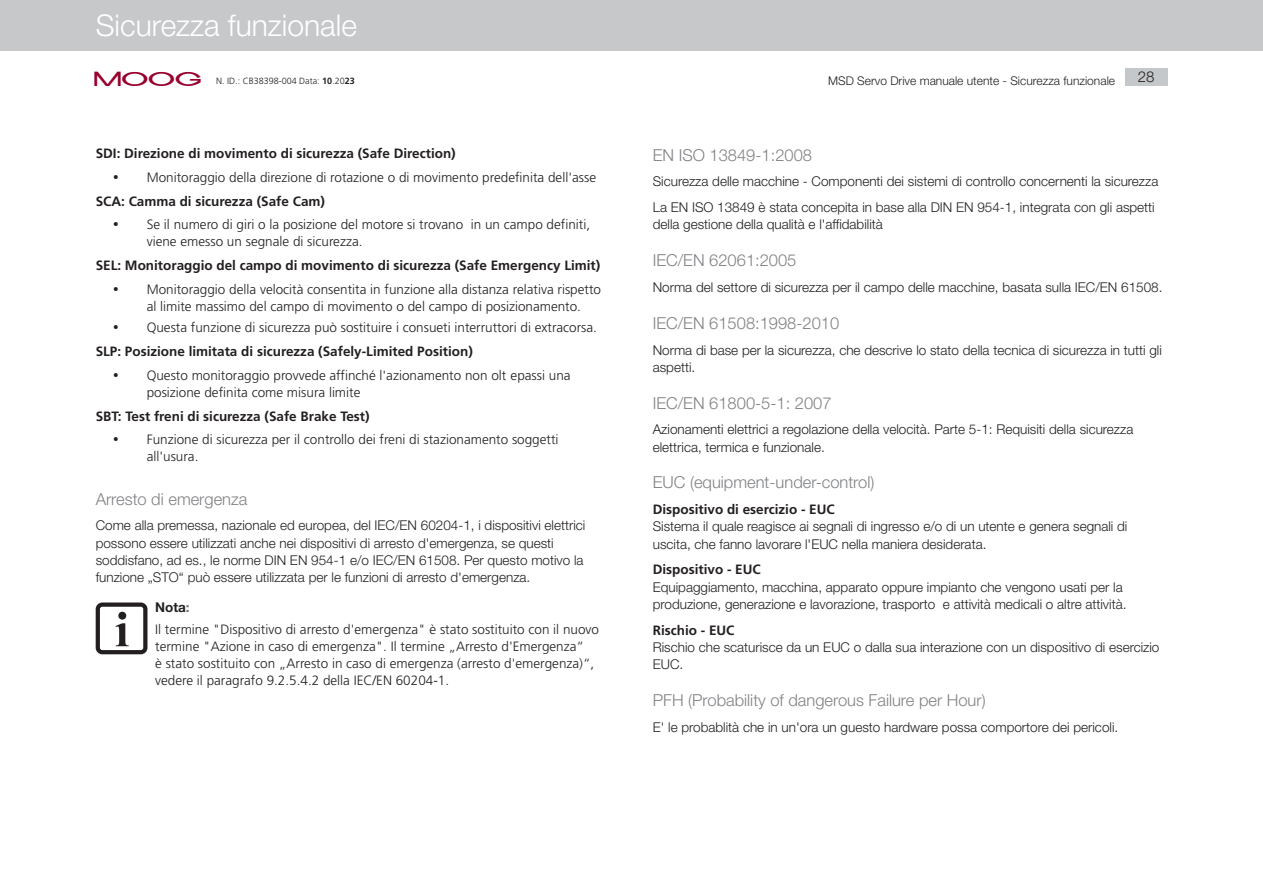
<style>
.page{position:relative;width:1263px;height:893px;background:#fff}
.page>*{position:absolute;margin:0;border:0;box-sizing:border-box;transform-origin:0 0}
._2012_Musterseite_Ko{font:300 30px "Helvetica Neue LT Std";color:#fff}
._2012_Kapitel_ohneNr{font:300 16.5px "Helvetica Neue LT Std";color:#808285}
._2012_Musterseite_Se{font:300 15px "Helvetica Neue LT Std";color:#231f20}
._2012_Haupttext{font:300 13.5px/17.2px "Helvetica Neue LT Std";color:#231f20}
._2012_Signalwort_FT{font:300 13.5px/17.2px "Frutiger LT Std";color:#231f20}
._2012_Haupttext-2{font:700 13.5px "Frutiger LT Std";color:#231f20}
._2012_Signalwort{font:700 13.5px "Helvetica Neue LT Std";color:#231f20}
._2012_Musterseite_Te{font:300 12px "Helvetica Neue LT Std";color:#231f20}
._2012_Musterseite_ID{font:300 9px "Frutiger LT Std";color:#231f20}
.s1{font-family:"Moogo";font-weight:400;font-size:18px;color:#98012d}
.s2{font-weight:700}
.s3{color:#6c6d70}
.s4{font-family:"Frutiger LT Std";font-weight:700}
</style>
<div class="page">
<svg style="left:96px;top:602px;width:51px;height:52px"></svg>
<div style="left:0;top:0;width:1263px;height:51px;background:#c7c8ca"></div>
<div style="left:1125px;top:68px;width:42px;height:17px;background:#c5c8ca"></div>
<hr style="left:1262px;top:842px;width:1px;height:51px;background:#c7c8ca">
<p class="_2012_Musterseite_Ko" style="left:96px;top:7px;width:263px">Sicurezza funzionale</p>
<p class="_2012_Musterseite_ID" style="left:94px;top:76px;width:262px"><span class="s1">MOOG</span> N. ID.: CB38398-004 Data: <span class="s2">10</span>.20<span class="s2">23</span></p>
<p class="_2012_Musterseite_Te" style="left:828px;top:73px;width:288px">MSD Servo Drive manuale utente - Sicurezza funzionale</p>
<p class="_2012_Musterseite_Se" style="left:1138px;top:67px;width:18px">28</p>
<p class="_2012_Haupttext-2" style="left:96px;top:146px;width:362px">SDI: Direzione di movimento di sicurezza (Safe Direction)</p>
<p class="_2012_Signalwort_FT" style="left:147px;top:169px;width:451px">Monitoraggio della direzione di rotazione o di movimento predefinita dell'asse</p>
<p class="_2012_Haupttext-2" style="left:96px;top:193px;width:231px">SCA: Camma di sicurezza (Safe Cam)</p>
<p class="_2012_Signalwort_FT" style="left:147px;top:216px;width:445px">Se il numero di giri o la posizione del motore si trovano in un campo definiti, viene emesso un segnale di sicurezza.</p>
<p class="_2012_Haupttext-2" style="left:96px;top:257px;width:506px">SEL: Monitoraggio del campo di movimento di sicurezza (Safe Emergency Limit)</p>
<p class="_2012_Signalwort_FT" style="left:147px;top:281px;width:456px">Monitoraggio della velocità consentita in funzione alla distanza relativa rispetto al limite massimo del campo di movimento o del campo di posizionamento.</p>
<p class="_2012_Signalwort_FT" style="left:147px;top:319px;width:452px">Questa funzione di sicurezza può sostituire i consueti interruttori di extracorsa.</p>
<p class="_2012_Haupttext-2" style="left:96px;top:343px;width:379px">SLP: Posizione limitata di sicurezza (Safely-Limited Position)</p>
<p class="_2012_Signalwort_FT" style="left:147px;top:367px;width:425px">Questo monitoraggio provvede affinché l'azionamento non olt epassi una posizione definita come misura limite</p>
<p class="_2012_Haupttext-2" style="left:96px;top:408px;width:275px">SBT: Test freni di sicurezza (Safe Brake Test)</p>
<p class="_2012_Signalwort_FT" style="left:147px;top:431px;width:413px">Funzione di sicurezza per il controllo dei freni di stazionamento soggetti all'usura.</p>
<p class="_2012_Kapitel_ohneNr" style="left:96px;top:489px;width:153px">Arresto di emergenza</p>
<p class="_2012_Haupttext" style="left:96px;top:517px;width:491px">Come alla premessa, nazionale ed europea, del IEC/EN 60204-1, i dispositivi elettrici possono essere utilizzati anche nei dispositivi di arresto d'emergenza, se questi soddisfano, ad es., le norme DIN EN 954-1 e/o IEC/EN 61508. Per questo motivo la funzione „STO“ può essere utilizzata per le funzioni di arresto d'emergenza.</p>
<p class="_2012_Signalwort" style="left:155px;top:599px;width:36px">Nota<span class="s3">:</span></p>
<p class="_2012_Signalwort_FT" style="left:155px;top:621px;width:445px">Il termine "Dispositivo di arresto d'emergenza" è stato sostituito con il nuovo termine "Azione in caso di emergenza". Il termine „Arresto d'Emergenza“<br>è stato sostituito con „Arresto in caso di emergenza (arresto d'emergenza)“, vedere il paragrafo 9.2.5.4.2 della IEC/EN 60204-1.</p>
<p class="_2012_Kapitel_ohneNr" style="left:653px;top:145px;width:161px">EN ISO 13849-1:2008</p>
<p class="_2012_Haupttext" style="left:653px;top:173px;width:507px">Sicurezza delle macchine - Componenti dei sistemi di controllo concernenti la sicurezza</p>
<p class="_2012_Haupttext" style="left:653px;top:198px;width:503px">La EN ISO 13849 è stata concepita in base alla DIN EN 954-1, integrata con gli aspetti della gestione della qualità e l'affidabilità</p>
<p class="_2012_Kapitel_ohneNr" style="left:653px;top:250px;width:145px">IEC/EN 62061:2005</p>
<p class="_2012_Haupttext" style="left:653px;top:278px;width:511px">Norma del settore di sicurezza per il campo delle macchine, basata sulla IEC/EN 61508.</p>
<p class="_2012_Kapitel_ohneNr" style="left:653px;top:313px;width:188px">IEC/EN 61508:1998-2010</p>
<p class="_2012_Haupttext" style="left:653px;top:341px;width:511px">Norma di base per la sicurezza, che descrive lo stato della tecnica di sicurezza in tutti gli aspetti.</p>
<p class="_2012_Kapitel_ohneNr" style="left:653px;top:393px;width:180px">IEC/EN 61800-5-1: 2007</p>
<p class="_2012_Haupttext" style="left:653px;top:421px;width:482px">Azionamenti elettrici a regolazione della velocità. Parte 5-1: Requisiti della sicurezza elettrica, termica e funzionale.</p>
<p class="_2012_Kapitel_ohneNr" style="left:653px;top:472px;width:223px">EUC (equipment-under-control)</p>
<p class="_2012_Haupttext" style="left:653px;top:500px;width:476px"><span class="s4">Dispositivo di esercizio - EUC<br></span>Sistema il quale reagisce ai segnali di ingresso e/o di un utente e genera segnali di uscita, che fanno lavorare l'EUC nella maniera desiderata.</p>
<p class="_2012_Haupttext" style="left:653px;top:561px;width:475px"><span class="s4">Dispositivo - EUC<br></span>Equipaggiamento, macchina, apparato oppure impianto che vengono usati per la produzione, generazione e lavorazione, trasporto e attività medicali o altre attività.</p>
<p class="_2012_Haupttext" style="left:653px;top:621px;width:508px"><span class="s4">Rischio - EUC<br></span>Rischio che scaturisce da un EUC o dalla sua interazione con un dispositivo di esercizio<br>EUC.</p>
<p class="_2012_Kapitel_ohneNr" style="left:653px;top:690px;width:334px">PFH (Probability of dangerous Failure per Hour)</p>
<p class="_2012_Haupttext" style="left:653px;top:718px;width:467px">E' le probablità che in un'ora un guesto hardware possa comportore dei pericoli.</p>
</div>
